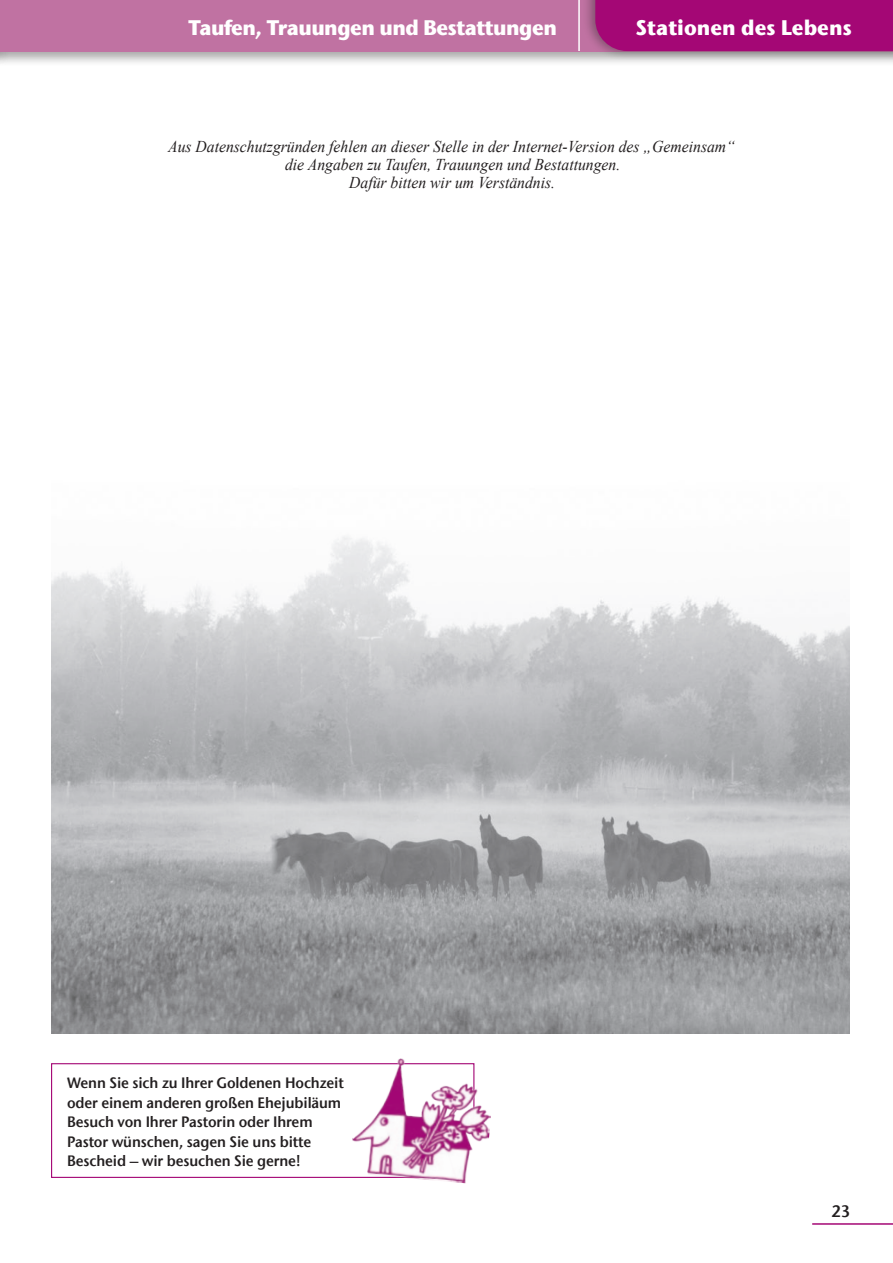
<style>
.page{position:relative;width:893px;height:1263px;background:#fff}
.page>*{position:absolute;margin:0;border:0;box-sizing:border-box;transform-origin:0 0}
.Rubriken_rechts{font:700 21px "ITC Stone Sans Com";letter-spacing:-.03em;color:#fff;scale:.95 1}
.Rubriken_rechts-2{font:700 21px "ITC Stone Sans Com";color:#fff;scale:.95 1}
.Hinweis_Online-Versi{font:italic 16.5px/18px "Times New Roman";color:#231f20;text-align:center;scale:.95 1}
.t1{font:16.5px "ITC Stone Sans Com Semi";color:#231f20;scale:.95 1}
.Stationen_Besuch{font:15px/19.5px "ITC Stone Sans Com Semi";letter-spacing:-.01em;color:#231f20;scale:.95 1}
</style>
<div class="page">
<div style="left:0;top:0;width:893px;height:66px;background:#231f20;opacity:.4"></div>
<div style="left:0;top:0;width:893px;height:51px;background:#c072a2"></div>
<hr style="left:812px;top:1223px;width:81px;height:2px;background:#a40775">
<div style="left:582px;top:0;width:311px;height:60px;background:#231f20;opacity:.4"></div>
<div style="left:595px;top:0;width:298px;height:51px;background:#a40775"></div>
<hr style="left:578px;top:0;width:2px;height:51px;background:#fff">
<svg style="left:51px;top:1063px;width:298px;height:115px"></svg>
<img style="left:349px;top:1058px;width:142px;height:126px">
<img style="left:51px;top:536px;width:799px;height:497px">
<h2 class="Rubriken_rechts" style="left:189px;top:14px;width:389px">Taufen, Trauungen und Bestattungen</h2>
<h2 class="Rubriken_rechts-2" style="left:636px;top:14px;width:229px">Stationen des Lebens</h2>
<p class="Hinweis_Online-Versi" style="left:168px;top:137px;width:598px">Aus Datenschutzgründen fehlen an dieser Stelle in der Internet-Version des „Gemeinsam“ die Angaben zu Taufen, Trauungen und Bestattungen.<br>Dafür bitten wir um Verständnis.</p>
<p class="Stationen_Besuch" style="left:67px;top:1073px;width:293px">Wenn Sie sich zu Ihrer Goldenen Hochzeit oder einem anderen großen Ehejubiläum Besuch von Ihrer Pastorin oder Ihrem Pastor wünschen, sagen Sie uns bitte Bescheid – wir besuchen Sie gerne!</p>
<p class="t1" style="left:831px;top:1201px;width:22px">23</p>
</div>
